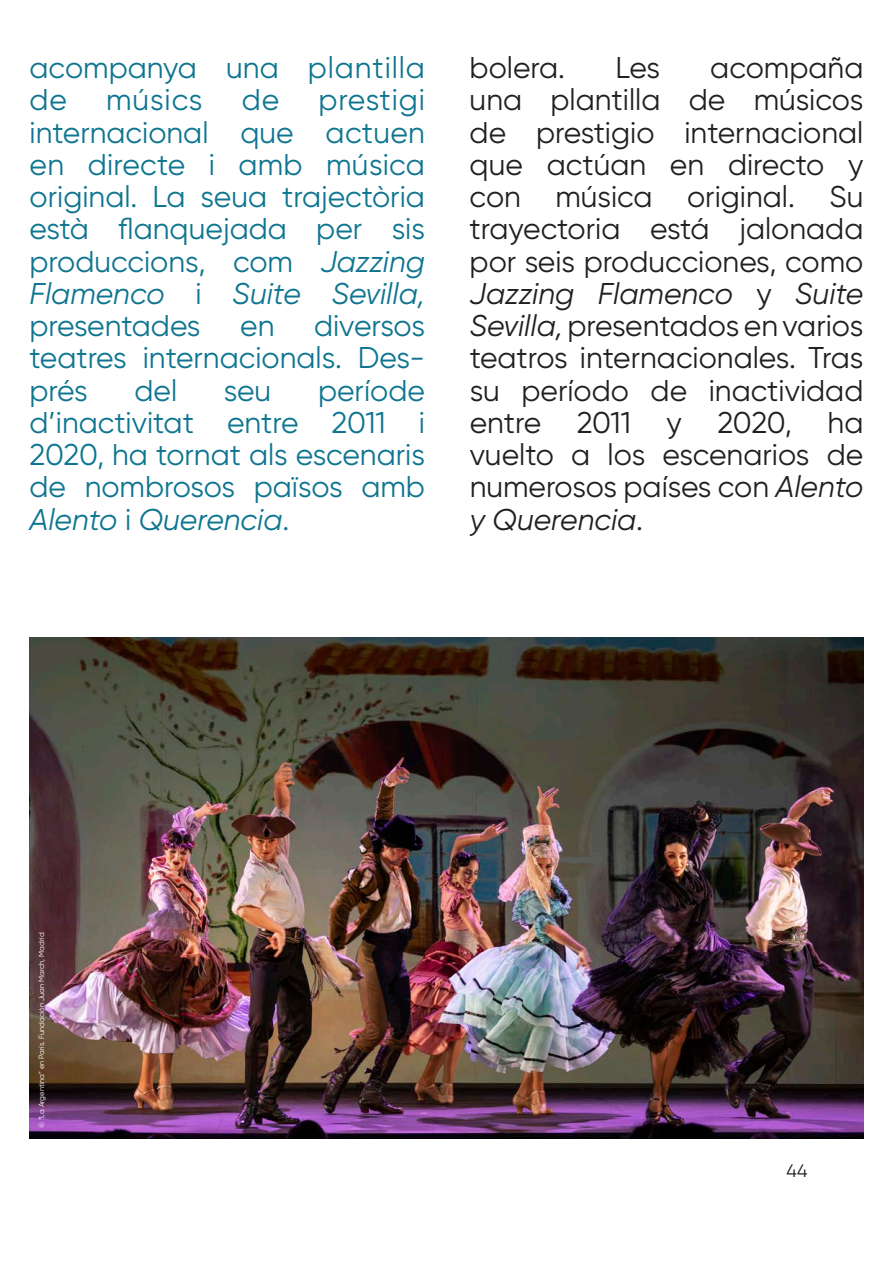
<style>
.page{position:relative;width:893px;height:1263px;background:#fff}
.page>*{position:absolute;margin:0;border:0;box-sizing:border-box;transform-origin:0 0}
.t1{font:30px/32.2px "Gilroy";color:#231f20;text-align:justify}
.t2{font:30px/32.2px "Gilroy";color:#0e7590;text-align:justify}
.t3{font:30px/32.2px "Gilroy";letter-spacing:.03em;color:#0e7590}
.t4{font:18px "Gilroy";color:#231f20}
.t5{font:7.5px "Gilroy";color:#fff}
.s1{font-style:italic}
</style>
<div class="page">
<img style="left:30px;top:638px;width:833px;height:500px">
<p class="t3" style="left:30px;top:51px;width:397px">acompanya una plantilla de</p>
<p class="t2" style="left:30px;top:83px;width:397px;text-indent:289px">prestigi internacional que actuen en directe i amb música original. La seua trajectòria està flanquejada per sis produccions, com <span class="s1">Jazzing Flamenco</span> i <span class="s1">Suite Sevilla, </span>presentades</p>
<p class="t2" style="left:106px;top:83px;width:98px">músics</p>
<p class="t2" style="left:242px;top:83px;width:39px">de</p>
<p class="t2" style="left:30px;top:309px;width:397px;text-indent:284px">diversos teatres internacionals. Des&shy;prés</p>
<p class="t2" style="left:240px;top:309px;width:36px">en</p>
<p class="t2" style="left:134px;top:374px;width:44px">del</p>
<p class="t2" style="left:224px;top:374px;width:49px">seu</p>
<p class="t2" style="left:30px;top:374px;width:397px;text-indent:288px">període d’inactivitat entre 2011 i 2020, ha tornat als escenaris de nombrosos països amb <span class="s1">Alento</span> i <span class="s1">Querencia</span>.</p>
<p class="t1" style="left:470px;top:51px;width:97px">bolera.</p>
<p class="t1" style="left:615px;top:51px;width:46px">Les</p>
<p class="t1" style="left:470px;top:51px;width:395px;text-indent:241px">acompaña una plantilla de músicos de prestigio internacional que actúan en directo y con música original. Su trayectoria está jalonada por seis producciones, como <span class="s1">Jazzing Flamenco</span> y <span class="s1">Suite Sevilla,</span> presentados en varios teatros internacionales. Tras su período de inactividad entre 2011 y 2020, ha vuelto a los escenarios de numerosos países con <span class="s1">Alento y Querencia</span>.</p>
<p class="t5" style="left:37px;top:1128px;width:197px;rotate:-90deg">© “La Argentina” en París. Fundación Juan March, Madrid</p>
<p class="t4" style="left:787px;top:1159px;width:23px">44</p>
</div>
